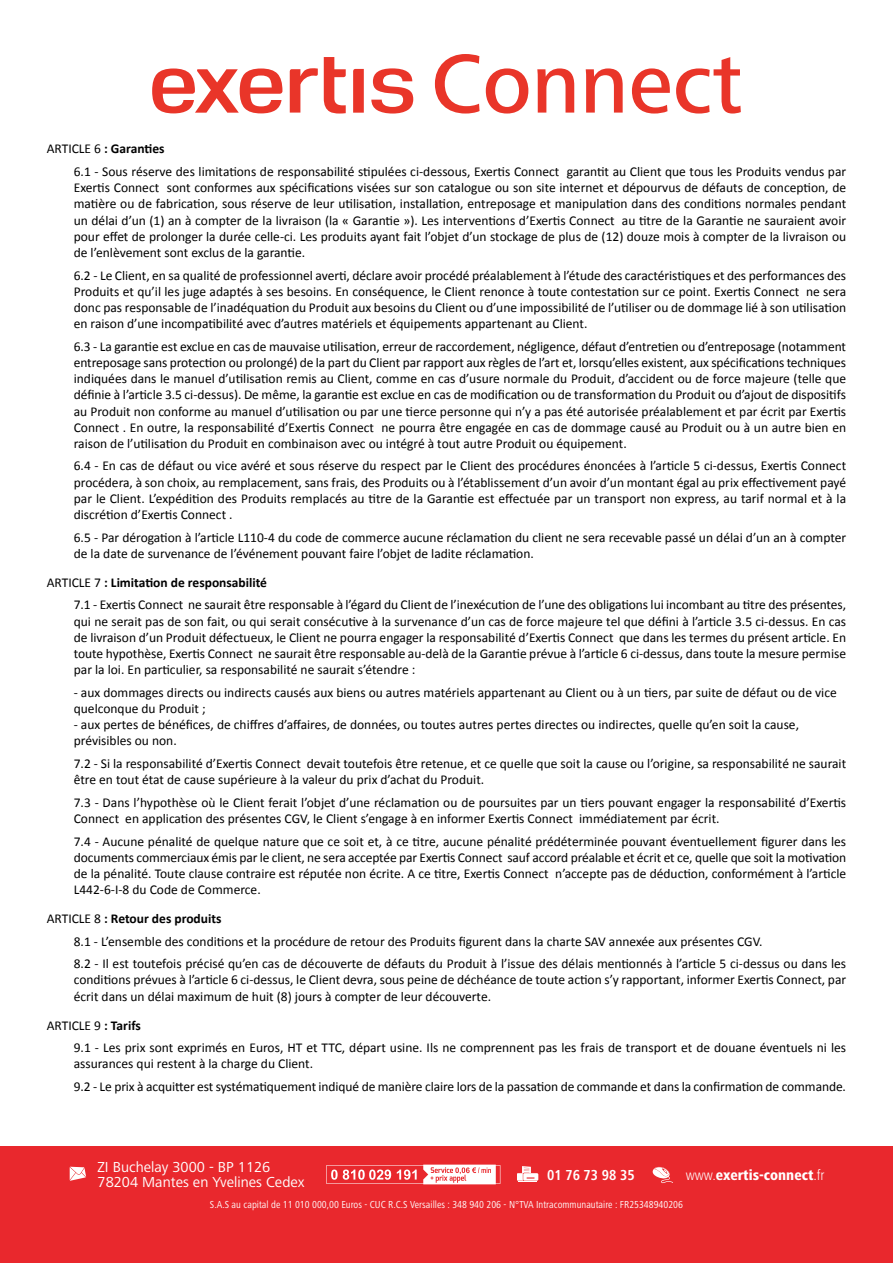
<style>
.page{position:relative;width:893px;height:1263px;background:#fff}
.page>*{position:absolute;margin:0;border:0;box-sizing:border-box;transform-origin:0 0}
.t1{font:15px/15px "Frutiger Next LT";color:#fff}
.t2{font:800 condensed 15px "Frutiger Next LT";color:#fff}
.t3{font:700 condensed 15px "Frutiger Next LT";color:#fff}
.t4{font:13.5px/16.2px "Calibri";color:#000001}
.t5{font:condensed 10.5px "Frutiger Next LT";color:#fff}
.s1{font-weight:700}
.s2{font-weight:300}
</style>
<div class="page">
<div style="left:0;top:1146px;width:893px;height:117px;background:#e9282d"></div>
<svg style="left:326px;top:1164px;width:174px;height:20px"></svg>
<svg style="left:152px;top:57px;width:261px;height:57px"></svg>
<svg style="left:435px;top:54px;width:45px;height:60px"></svg>
<svg style="left:486px;top:68px;width:42px;height:46px"></svg>
<svg style="left:537px;top:68px;width:37px;height:45px"></svg>
<svg style="left:586px;top:68px;width:37px;height:45px"></svg>
<svg style="left:632px;top:68px;width:38px;height:46px"></svg>
<svg style="left:676px;top:57px;width:65px;height:57px"></svg>
<svg style="left:517px;top:1166px;width:21px;height:16px"></svg>
<svg style="left:652px;top:1167px;width:21px;height:16px"></svg>
<svg style="left:70px;top:1167px;width:16px;height:14px"></svg>
<p class="t4" style="left:74px;top:138px;width:774px;line-height:22.5px;text-indent:-27px">ARTICLE 6 <span class="s1">: Garanties<br></span>6.1 - Sous réserve des limitations de responsabilité stipulées ci-dessous, Exertis Connect garantit au Client que tous les Produits vendus par</p>
<p class="t4" style="left:74px;top:180px;width:774px;text-align:justify">Exertis Connect sont conformes aux spécifications visées sur son catalogue ou son site internet et dépourvus de défauts de conception, de matière ou de fabrication, sous réserve de leur utilisation, installation, entreposage et manipulation dans des conditions normales pendant un délai d’un (1) an à compter de la livraison (la « Garantie »). Les interventions d’Exertis Connect au titre de la Garantie ne sauraient avoir pour effet de prolonger la durée celle-ci. Les produits ayant fait l’objet d’un stockage de plus de (12) douze mois à compter de la livraison ou de l’enlèvement sont exclus de la garantie.</p>
<p class="t4" style="left:74px;top:267px;width:774px;text-align:justify">6.2 - Le Client, en sa qualité de professionnel averti, déclare avoir procédé préalablement à l’étude des caractéristiques et des performances des Produits et qu’il les juge adaptés à ses besoins. En conséquence, le Client renonce à toute contestation sur ce point. Exertis Connect ne sera donc pas responsable de l’inadéquation du Produit aux besoins du Client ou d’une impossibilité de l’utiliser ou de dommage lié à son utilisation en raison d’une incompatibilité avec d’autres matériels et équipements appartenant au Client.</p>
<p class="t4" style="left:74px;top:338px;width:774px;text-align:justify">6.3 - La garantie est exclue en cas de mauvaise utilisation, erreur de raccordement, négligence, défaut d’entretien ou d’entreposage (notamment entreposage sans protection ou prolongé) de la part du Client par rapport aux règles de l’art et, lorsqu’elles existent, aux spécifications techniques indiquées dans le manuel d’utilisation remis au Client, comme en cas d’usure normale du Produit, d’accident ou de force majeure (telle que définie à l’article 3.5 ci-dessus). De même, la garantie est exclue en cas de modification ou de transformation du Produit ou d’ajout de dispositifs au Produit non conforme au manuel d’utilisation ou par une tierce personne qui n’y a pas été autorisée préalablement et par écrit par Exertis Connect . En outre, la responsabilité d’Exertis Connect ne pourra être engagée en cas de dommage causé au Produit ou à un autre bien en raison de l’utilisation du Produit en combinaison avec ou intégré à tout autre Produit ou équipement.</p>
<p class="t4" style="left:74px;top:458px;width:774px;text-align:justify">6.4 - En cas de défaut ou vice avéré et sous réserve du respect par le Client des procédures énoncées à l’article 5 ci-dessus, Exertis Connect procédera, à son choix, au remplacement, sans frais, des Produits ou à l’établissement d’un avoir d’un montant égal au prix effectivement payé par le Client. L’expédition des Produits remplacés au titre de la Garantie est effectuée par un transport non express, au tarif normal et à la discrétion d’Exertis Connect .</p>
<p class="t4" style="left:74px;top:529px;width:774px">6.5 - Par dérogation à l’article L110-4 du code de commerce aucune réclamation du client ne sera recevable passé un délai d’un an à compter de la date de survenance de l’événement pouvant faire l’objet de ladite réclamation.</p>
<p class="t4" style="left:74px;top:571px;width:774px;line-height:22.5px;text-indent:-27px">ARTICLE 7 <span class="s1">: Limitation de responsabilité<br></span>7.1 - Exertis Connect ne saurait être responsable à l’égard du Client de l’inexécution de l’une des obligations lui incombant au titre des présentes,</p>
<p class="t4" style="left:74px;top:613px;width:774px;text-align:justify">qui ne serait pas de son fait, ou qui serait consécutive à la survenance d’un cas de force majeure tel que défini à l’article 3.5 ci-dessus. En cas de livraison d’un Produit défectueux, le Client ne pourra engager la responsabilité d’Exertis Connect que dans les termes du présent article. En toute hypothèse, Exertis Connect ne saurait être responsable au-delà de la Garantie prévue à l’article 6 ci-dessus, dans toute la mesure permise par la loi. En particulier, sa responsabilité ne saurait s’étendre :</p>
<p class="t4" style="left:74px;top:684px;width:764px">- aux dommages directs ou indirects causés aux biens ou autres matériels appartenant au Client ou à un tiers, par suite de défaut ou de vice quelconque du Produit ;</p>
<p class="t4" style="left:74px;top:717px;width:727px">- aux pertes de bénéfices, de chiffres d’affaires, de données, ou toutes autres pertes directes ou indirectes, quelle qu’en soit la cause, prévisibles ou non.</p>
<p class="t4" style="left:74px;top:755px;width:774px">7.2 - Si la responsabilité d’Exertis Connect devait toutefois être retenue, et ce quelle que soit la cause ou l’origine, sa responsabilité ne saurait être en tout état de cause supérieure à la valeur du prix d’achat du Produit.</p>
<p class="t4" style="left:74px;top:794px;width:774px">7.3 - Dans l’hypothèse où le Client ferait l’objet d’une réclamation ou de poursuites par un tiers pouvant engager la responsabilité d’Exertis<br>Connect en application des présentes CGV, le Client s’engage à en informer Exertis Connect immédiatement par écrit.</p>
<p class="t4" style="left:74px;top:833px;width:774px;text-align:justify">7.4 - Aucune pénalité de quelque nature que ce soit et, à ce titre, aucune pénalité prédéterminée pouvant éventuellement figurer dans les documents commerciaux émis par le client, ne sera acceptée par Exertis Connect sauf accord préalable et écrit et ce, quelle que soit la motivation de la pénalité. Toute clause contraire est réputée non écrite. A ce titre, Exertis Connect n’accepte pas de déduction, conformément à l’article L442-6-I-8 du Code de Commerce.</p>
<p class="t4" style="left:74px;top:907px;width:774px;line-height:22.5px;text-indent:-27px">ARTICLE 8 <span class="s1">: Retour des produits<br></span>8.1 - L’ensemble des conditions et la procédure de retour des Produits figurent dans la charte SAV annexée aux présentes CGV.<br>8.2 - Il est toutefois précisé qu’en cas de découverte de défauts du Produit à l’issue des délais mentionnés à l’article 5 ci-dessus ou dans les</p>
<p class="t4" style="left:74px;top:972px;width:774px">conditions prévues à l’article 6 ci-dessus, le Client devra, sous peine de déchéance de toute action s’y rapportant, informer Exertis Connect, par écrit dans un délai maximum de huit (8) jours à compter de leur découverte.</p>
<p class="t4" style="left:74px;top:1014px;width:774px;line-height:22.5px;text-indent:-27px">ARTICLE 9 <span class="s1">: Tarifs<br></span>9.1 - Les prix sont exprimés en Euros, HT et TTC, départ usine. Ils ne comprennent pas les frais de transport et de douane éventuels ni les</p>
<p class="t4" style="left:74px;top:1053px;width:774px;line-height:22.5px">assurances qui restent à la charge du Client.<br>9.2 - Le prix à acquitter est systématiquement indiqué de manière claire lors de la passation de commande et dans la confirmation de commande.</p>
<p class="t1" style="left:98px;top:1160px;width:209px">ZI Buchelay 3000 - BP 1126<br>78204 Mantes en Yvelines Cedex</p>
<p class="t3" style="left:547px;top:1166px;width:89px">01 76 73 98 35</p>
<p class="t2" style="left:686px;top:1166px;width:140px"><span class="s2">www.</span>exertis-connect<span class="s2">.fr</span></p>
<p class="t5" style="left:210px;top:1199px;width:475px">S.A.S au capital de 11 010 000,00 Euros - CUC R.C.S Versailles : 348 940 206 - N°TVA Intracommunautaire : FR25348940206</p>
</div>
